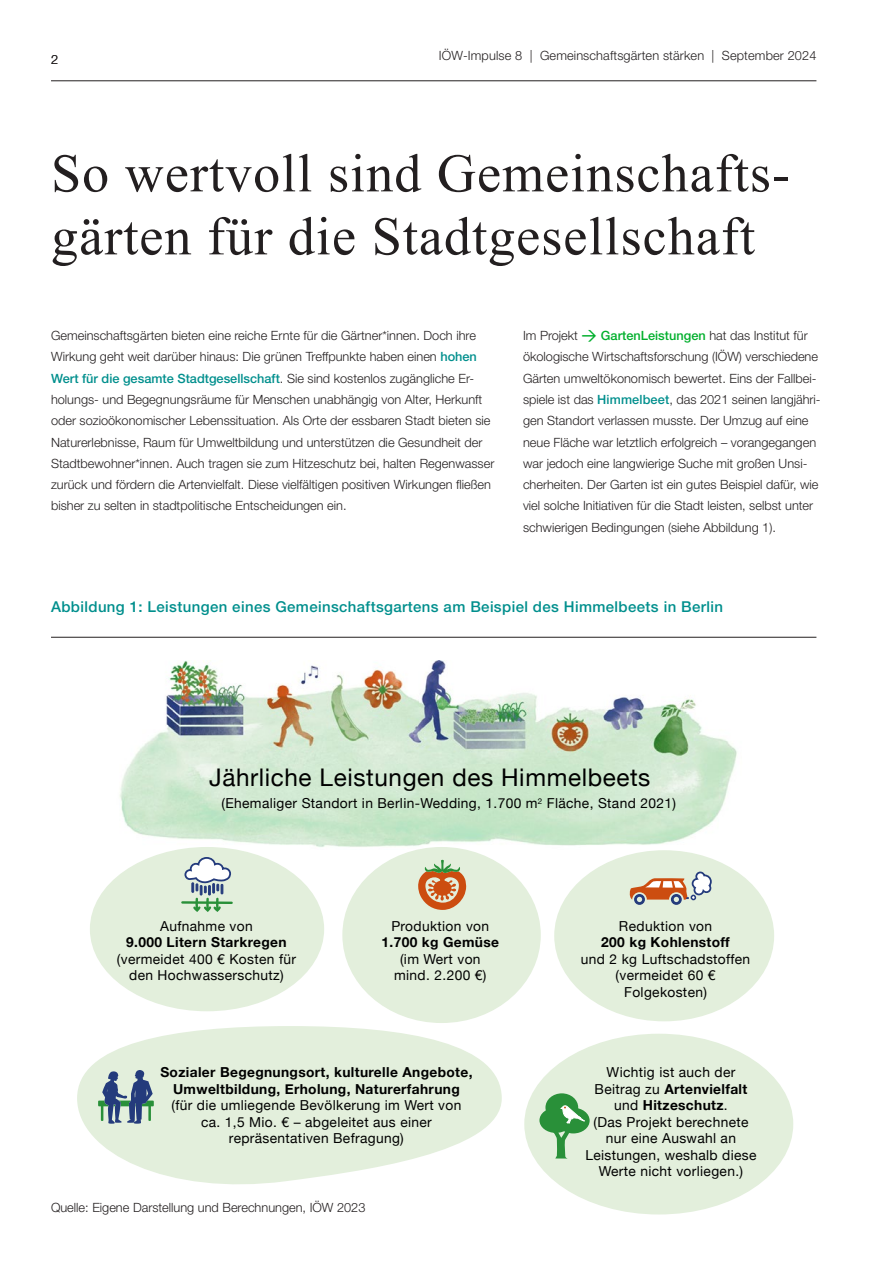
<style>
.page{position:relative;width:893px;height:1263px;background:#fff}
.page>*{position:absolute;margin:0;border:0;box-sizing:border-box;transform-origin:0 0}
.H2_Ü_36_42{font:54px/63px "Times New Roman";letter-spacing:.02em;color:#231f20}
.t1{font:24.3px "Helvetica Neue";letter-spacing:.025em;color:#000}
.H5_Ü_10_14_hoch{font:500 15px "Helvetica Neue LT Std";letter-spacing:.025em;color:#008f8d}
.t2{font:13.8px/16.5px "Helvetica Neue";letter-spacing:.025em;color:#000;text-align:center}
.P_Text{font:300 12.75px/21.3px "Helvetica Neue LT Std";color:#231f20}
.s1{font-weight:500;color:#008f8d}
.s2{font-family:"DIN Pro";font-weight:500;font-size:15px;color:#00af2c}
.s3{font-weight:500;color:#00af2c}
.s4{font-weight:700}
</style>
<div class="page">
<hr style="left:51px;top:80px;width:765px;height:1px;background:#231f20">
<svg style="left:77px;top:1026px;width:425px;height:159px;fill:#e3efdc"></svg>
<img style="left:119px;top:660px;width:618px;height:190px">
<div style="left:554px;top:850px;width:220px;height:171px;background:#e3efdc;border-radius:50%"></div>
<div style="left:342px;top:847px;width:199px;height:176px;background:#e3efdc;border-radius:50%"></div>
<div style="left:90px;top:847px;width:234px;height:164px;background:#e3efdc;border-radius:50%"></div>
<div style="left:524px;top:1034px;width:269px;height:180px;background:#e3efdc;border-radius:50%"></div>
<div style="left:539px;top:1108px;width:33px;height:25px;background:#299039;border-radius:50%"></div>
<div style="left:545px;top:1093px;width:33px;height:28px;background:#299039;border-radius:50%"></div>
<svg style="left:557px;top:1108px;width:33px;height:25px"></svg>
<svg style="left:551px;top:1105px;width:34px;height:53px"></svg>
<svg style="left:418px;top:860px;width:48px;height:50px"></svg>
<svg style="left:629px;top:871px;width:83px;height:34px"></svg>
<hr style="left:182px;top:901px;width:50px;height:3px;background:#299039">
<svg style="left:184px;top:857px;width:48px;height:55px"></svg>
<svg style="left:98px;top:1070px;width:56px;height:54px;background:#849ba7"></svg>
<hr style="left:51px;top:637px;width:765px;height:1px;background:#231f20">
<p class="P_Text" style="left:51px;top:48px;width:9px">2</p>
<p class="P_Text" style="left:439px;top:45px;width:379px">IÖW-Impulse 8 | Gemeinschaftsgärten stärken | September 2024</p>
<p class="H2_Ü_36_42" style="left:51px;top:141px;width:740px">So wertvoll sind Gemeinschafts&shy;gärten für die Stadtgesellschaft</p>
<p class="P_Text" style="left:51px;top:325px;width:445px">Gemeinschaftsgärten bieten eine reiche Ernte für die Gärtner*innen. Doch ihre Wirkung geht weit darüber hinaus: Die grünen Treffpunkte haben einen <span class="s1">hohen Wert für die gesamte Stadtgesellschaft</span>. Sie sind kostenlos zugängliche Er&shy;holungs- und Begegnungsräume für Menschen unabhängig von Alter, Herkunft oder sozioökonomischer Lebenssituation. Als Orte der essbaren Stadt bieten sie Naturerlebnisse, Raum für Umweltbildung und unterstützen die Gesundheit der Stadtbewohner*innen. Auch tragen sie zum Hitzeschutz bei, halten Regenwasser zurück und fördern die Artenvielfalt. Diese vielfältigen positiven Wirkungen fließen bisher zu selten in stadtpolitische Entscheidungen ein.</p>
<p class="P_Text" style="left:523px;top:325px;width:299px">Im Projekt <span class="s2">→</span> <span class="s3">GartenLeistungen</span> hat das Institut für ökologische Wirtschaftsforschung (IÖW) verschiedene Gärten umweltökonomisch bewertet. Eins der Fallbei&shy;spiele ist das <span class="s1">Himmelbeet</span>, das 2021 seinen langjähri&shy;gen Standort verlassen musste. Der Umzug auf eine neue Fläche war letztlich erfolgreich – vorangegangen war jedoch eine langwierige Suche mit großen Unsi&shy;cherheiten. Der Garten ist ein gutes Beispiel dafür, wie viel solche Initiativen für die Stadt leisten, selbst unter schwierigen Bedingungen (siehe Abbildung 1).</p>
<p class="H5_Ü_10_14_hoch" style="left:51px;top:598px;width:674px">Abbildung 1: Leistungen eines Gemeinschaftsgartens am Beispiel des Himmelbeets in Berlin</p>
<p class="t1" style="left:209px;top:759px;width:443px">Jährliche Leistungen des Himmelbeets</p>
<p class="t2" style="left:222px;top:796px;width:456px">(Ehemaliger Standort in Berlin-Wedding, 1.700 m<sup>2</sup> Fläche, Stand 2021)</p>
<p class="t2" style="left:117px;top:918px;width:181px">Aufnahme von<br><span class="s4">9.000 Litern Starkregen </span>(vermeidet 400 € Kosten für den Hochwasserschutz)</p>
<p class="t2" style="left:381px;top:918px;width:119px">Produktion von<br><span class="s4">1.700 kg Gemüse </span>(im Wert von mind. 2.200 €)</p>
<p class="t2" style="left:581px;top:918px;width:171px">Reduktion von<br><span class="s4">200 kg Kohlenstoff<br></span>und 2 kg Luftschadstoffen (vermeidet 60 €<br>Folgekosten)</p>
<p class="t2" style="left:160px;top:1065px;width:314px"><span class="s4">Sozialer Begegnungsort, kulturelle Angebote, Umweltbildung, Erholung, Naturerfahrung<br></span>(für die umliegende Bevölkerung im Wert von ca. 1,5 Mio. € – abgeleitet aus einer repräsentativen Befragung)</p>
<p class="P_Text" style="left:51px;top:1196px;width:316px">Quelle: Eigene Darstellung und Berechnungen, IÖW 2023</p>
<p class="t2" style="left:585px;top:1065px;width:173px">Wichtig ist auch der<br>Beitrag zu <span class="s4">Artenvielfalt </span>und <span class="s4">Hitzeschutz</span>.<br>(Das Projekt berechnete nur eine Auswahl an<br>Leistungen, weshalb diese<br>Werte nicht vorliegen.)</p>
</div>
